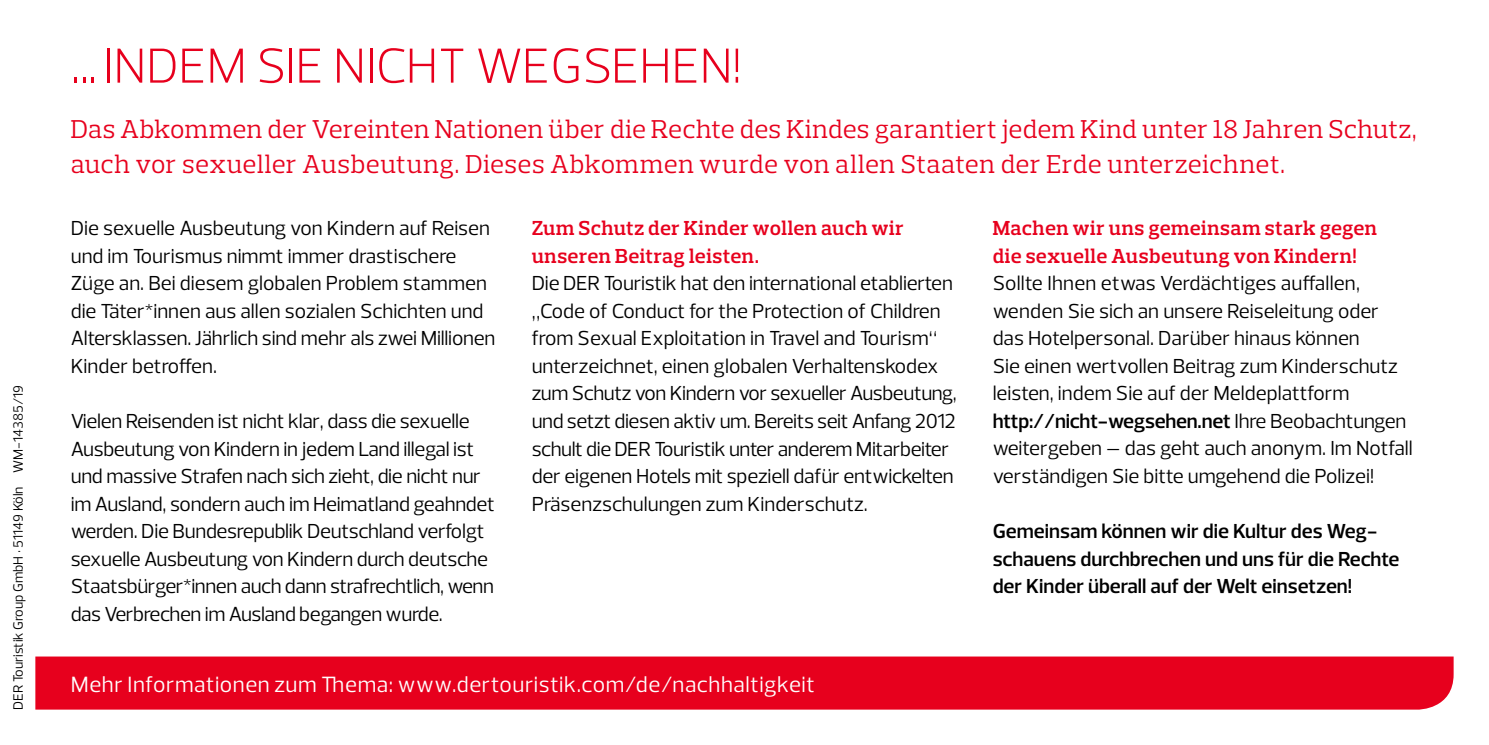
<style>
.page{position:relative;width:1489px;height:745px;background:#fff}
.page>*{position:absolute;margin:0;border:0;box-sizing:border-box;transform-origin:0 0}
.t1{font:300 50px "Prelo";letter-spacing:.005em;color:#e7001d}
.t2{font:26.25px/35px "Prelo Slab";letter-spacing:.015em;color:#e7001d}
.t3{font:22.5px "Prelo";letter-spacing:.025em;color:#fff}
.t4{font:20.5px/27.5px "Prelo";letter-spacing:-.01em;color:#000}
.t5{font:600 20.5px/27.5px "Prelo Slab";letter-spacing:.025em;color:#e7001d}
.t6{font:600 20.5px/27.5px "Prelo";color:#000}
.t7{font:13.75px "Prelo";color:#000}
.s1{font-weight:600}
</style>
<div class="page">
<div style="left:35px;top:656px;width:1418px;height:53px;background:#e7001d"></div>
<p class="t7" style="left:10px;top:709px;width:326px;rotate:-90deg">DER Touristik Group GmbH • 51149 Köln WM-14385/19</p>
<h1 class="t1" style="left:71px;top:35px;width:672px">...INDEM SIE NICHT WEGSEHEN!</h1>
<p class="t2" style="left:71px;top:111px;width:1347px">Das Abkommen der Vereinten Nationen über die Rechte des Kindes garantiert jedem Kind unter 18 Jahren Schutz, auch vor sexueller Ausbeutung. Dieses Abkommen wurde von allen Staaten der Erde unterzeichnet.</p>
<p class="t4" style="left:71px;top:215px;width:426px">Die sexuelle Ausbeutung von Kindern auf Reisen und im Tourismus nimmt immer drastischere Züge an. Bei diesem globalen Problem stammen die Täter*innen aus allen sozialen Schichten und Altersklassen. Jährlich sind mehr als zwei Millionen Kinder betroffen.</p>
<p class="t4" style="left:71px;top:407px;width:426px">Vielen Reisenden ist nicht klar, dass die sexuelle Ausbeutung von Kindern in jedem Land illegal ist und massive Strafen nach sich zieht, die nicht nur im Ausland, sondern auch im Heimatland geahndet werden. Die Bundesrepublik Deutschland verfolgt sexuelle Ausbeutung von Kindern durch deutsche Staatsbürger*innen auch dann strafrechtlich, wenn das Verbrechen im Ausland begangen wurde.</p>
<p class="t5" style="left:531px;top:214px;width:373px">Zum Schutz der Kinder wollen auch wir unseren Beitrag leisten.</p>
<p class="t4" style="left:531px;top:269px;width:426px">Die DER Touristik hat den international etablierten „Code of Conduct for the Protection of Children from Sexual Exploitation in Travel and Tourism“ unterzeichnet, einen globalen Verhaltenskodex zum Schutz von Kindern vor sexueller Ausbeutung, und setzt diesen aktiv um. Bereits seit Anfang 2012 schult die DER Touristik unter anderem Mitarbeiter der eigenen Hotels mit speziell dafür entwickelten Präsenzschulungen zum Kinderschutz.</p>
<p class="t3" style="left:71px;top:669px;width:745px">Mehr Informationen zum Thema: www.dertouristik.com/de/nachhaltigkeit</p>
<p class="t5" style="left:992px;top:214px;width:386px">Machen wir uns gemeinsam stark gegen die sexuelle Ausbeutung von Kindern!</p>
<p class="t4" style="left:992px;top:269px;width:421px">Sollte Ihnen etwas Verdächtiges auffallen, wenden Sie sich an unsere Reiseleitung oder das Hotelpersonal. Darüber hinaus können<br>Sie einen wertvollen Beitrag zum Kinderschutz leisten, indem Sie auf der Meldeplattform <span class="s1">http://nicht-wegsehen.net</span> Ihre Beobachtungen weitergeben – das geht auch anonym. Im Notfall verständigen Sie bitte umgehend die Polizei!</p>
<p class="t6" style="left:992px;top:517px;width:408px">Gemeinsam können wir die Kultur des Weg&shy;schauens durchbrechen und uns für die Rechte der Kinder überall auf der Welt einsetzen!</p>
</div>
